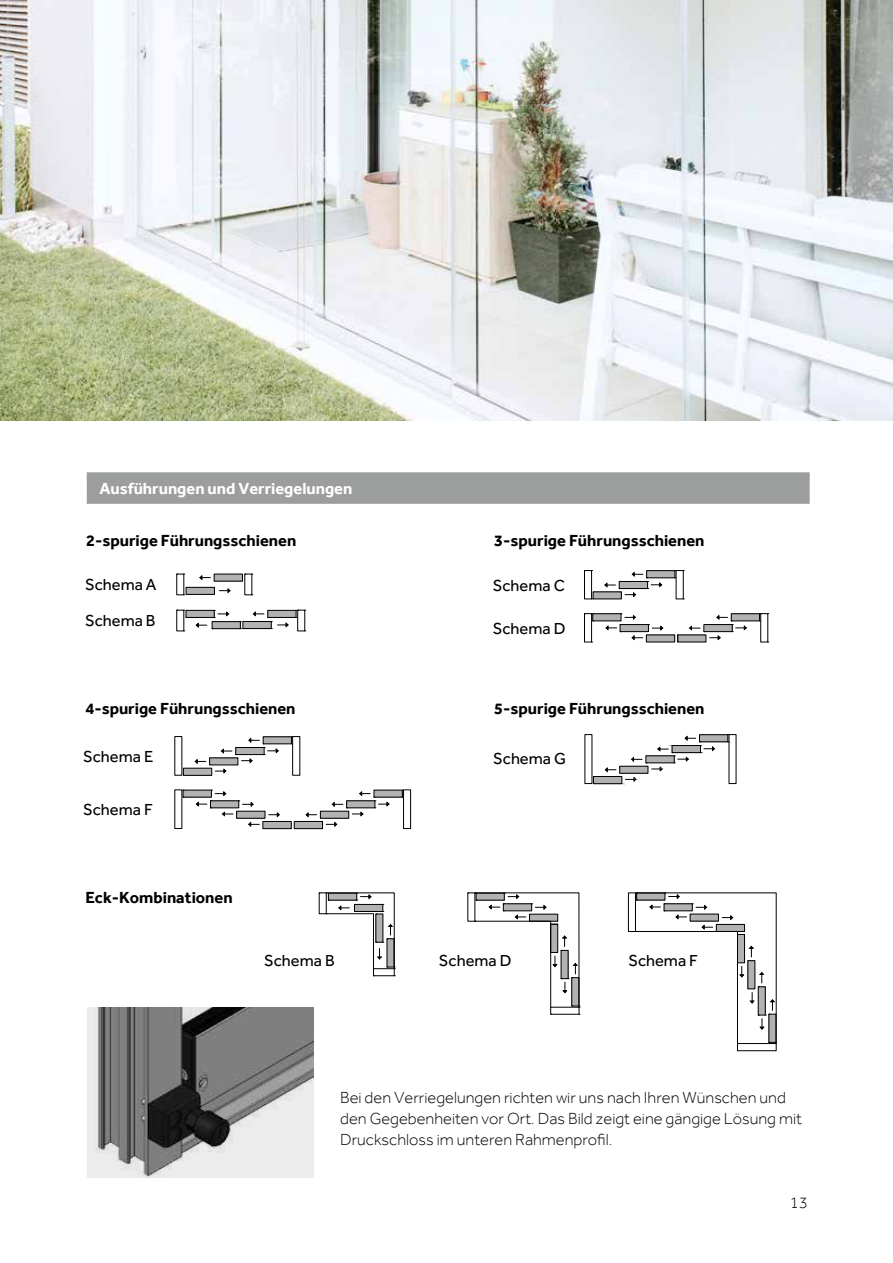
<style>
.page{position:relative;width:893px;height:1263px;background:#fff}
.page>*{position:absolute;margin:0;border:0;box-sizing:border-box;transform-origin:0 0}
.t1{font:300 16.5px/21px "Effra";color:#000}
.t2{font:700 16.5px "Effra";color:#000}
.t3{font:16.5px/36.3px "Effra";color:#000}
.t4{font:700 16.5px "Effra";color:#fff}
</style>
<div class="page">
<img style="left:0;top:0;width:893px;height:420px">
<div style="left:593px;top:592px;width:28px;height:7px;background:#b1b2b3"></div>
<div style="left:647px;top:571px;width:28px;height:7px;background:#b1b2b3"></div>
<div style="left:646px;top:570px;width:29px;height:8px;border:1px solid #000"></div>
<div style="left:584px;top:570px;width:8px;height:29px;border:1px solid #000"></div>
<div style="left:676px;top:570px;width:8px;height:29px;border:1px solid #000"></div>
<svg style="left:603px;top:570px;width:61px;height:29px"></svg>
<div style="left:678px;top:635px;width:28px;height:7px;background:#b1b2b3"></div>
<div style="left:731px;top:614px;width:28px;height:7px;background:#b1b2b3"></div>
<div style="left:731px;top:613px;width:29px;height:8px;border:1px solid #000"></div>
<div style="left:584px;top:613px;width:8px;height:29px;border:1px solid #000"></div>
<div style="left:646px;top:635px;width:29px;height:7px;background:#b1b2b3"></div>
<div style="left:593px;top:614px;width:28px;height:7px;background:#b1b2b3"></div>
<div style="left:592px;top:613px;width:29px;height:8px;border:1px solid #000"></div>
<svg style="left:687px;top:613px;width:61px;height:29px"></svg>
<svg style="left:604px;top:613px;width:61px;height:29px"></svg>
<div style="left:210px;top:758px;width:28px;height:7px;background:#b1b2b3"></div>
<div style="left:209px;top:757px;width:29px;height:8px;border:1px solid #000"></div>
<div style="left:263px;top:737px;width:28px;height:7px;background:#b1b2b3"></div>
<div style="left:263px;top:736px;width:29px;height:8px;border:1px solid #000"></div>
<div style="left:292px;top:736px;width:8px;height:40px;border:1px solid #000"></div>
<div style="left:183px;top:768px;width:29px;height:7px;background:#b1b2b3"></div>
<div style="left:183px;top:768px;width:29px;height:8px;border:1px solid #000"></div>
<svg style="left:194px;top:758px;width:13px;height:6px"></svg>
<svg style="left:214px;top:736px;width:66px;height:38px"></svg>
<div style="left:320px;top:811px;width:29px;height:7px;background:#b1b2b3"></div>
<div style="left:320px;top:811px;width:29px;height:8px;border:1px solid #000"></div>
<div style="left:374px;top:790px;width:28px;height:7px;background:#b1b2b3"></div>
<div style="left:373px;top:789px;width:30px;height:9px;border:1px solid #000"></div>
<div style="left:403px;top:789px;width:8px;height:40px;border:1px solid #000"></div>
<div style="left:294px;top:821px;width:29px;height:8px;background:#b1b2b3"></div>
<div style="left:294px;top:821px;width:29px;height:8px;border:1px solid #000"></div>
<div style="left:237px;top:811px;width:28px;height:7px;background:#b1b2b3"></div>
<div style="left:236px;top:811px;width:29px;height:8px;border:1px solid #000"></div>
<div style="left:183px;top:790px;width:28px;height:7px;background:#b1b2b3"></div>
<div style="left:263px;top:821px;width:28px;height:8px;background:#b1b2b3"></div>
<div style="left:262px;top:821px;width:30px;height:8px;border:1px solid #000"></div>
<svg style="left:325px;top:789px;width:66px;height:38px"></svg>
<svg style="left:305px;top:812px;width:12px;height:6px"></svg>
<svg style="left:268px;top:812px;width:12px;height:6px"></svg>
<svg style="left:194px;top:789px;width:66px;height:38px"></svg>
<svg style="left:593px;top:734px;width:136px;height:50px"></svg>
<div style="left:214px;top:574px;width:29px;height:7px;background:#b1b2b3"></div>
<div style="left:186px;top:587px;width:28px;height:7px;background:#b1b2b3"></div>
<div style="left:186px;top:587px;width:29px;height:8px;border:1px solid #000"></div>
<svg style="left:219px;top:588px;width:12px;height:6px"></svg>
<svg style="left:199px;top:575px;width:12px;height:6px"></svg>
<div style="left:186px;top:610px;width:28px;height:7px;background:#b1b2b3"></div>
<div style="left:185px;top:610px;width:30px;height:8px;border:1px solid #000"></div>
<div style="left:268px;top:610px;width:28px;height:7px;background:#b1b2b3"></div>
<div style="left:267px;top:610px;width:30px;height:8px;border:1px solid #000"></div>
<div style="left:243px;top:621px;width:28px;height:8px;background:#b1b2b3"></div>
<div style="left:242px;top:621px;width:30px;height:8px;border:1px solid #000"></div>
<div style="left:212px;top:622px;width:28px;height:7px;background:#b1b2b3"></div>
<div style="left:212px;top:621px;width:29px;height:8px;border:1px solid #000"></div>
<div style="left:297px;top:610px;width:8px;height:21px;border:1px solid #000"></div>
<svg style="left:251px;top:610px;width:39px;height:19px"></svg>
<svg style="left:194px;top:610px;width:36px;height:19px"></svg>
<svg style="left:319px;top:892px;width:76px;height:84px"></svg>
<svg style="left:468px;top:892px;width:112px;height:116px"></svg>
<div style="left:737px;top:1043px;width:40px;height:8px;border:1px solid #000"></div>
<div style="left:628px;top:892px;width:8px;height:40px;border:1px solid #000"></div>
<svg style="left:634px;top:892px;width:143px;height:152px"></svg>
<div style="left:87px;top:472px;width:723px;height:32px;background:#9c9d9d"></div>
<img style="left:87px;top:1007px;width:227px;height:171px">
<p class="t4" style="left:100px;top:478px;width:254px">Ausführungen und Verriegelungen</p>
<p class="t2" style="left:86px;top:531px;width:212px">2-spurige Führungsschienen</p>
<p class="t2" style="left:494px;top:531px;width:212px">3-spurige Führungsschienen</p>
<p class="t3" style="left:85px;top:566px;width:73px">Schema A<br>Schema B</p>
<p class="t2" style="left:85px;top:699px;width:212px">4-spurige Führungsschienen</p>
<p class="t3" style="left:83px;top:738px;width:72px">Schema E</p>
<p class="t3" style="left:83px;top:791px;width:71px">Schema F</p>
<p class="t2" style="left:85px;top:888px;width:149px">Eck-Kombinationen</p>
<p class="t3" style="left:493px;top:567px;width:74px">Schema C</p>
<p class="t3" style="left:493px;top:610px;width:74px">Schema D</p>
<p class="t2" style="left:494px;top:699px;width:212px">5-spurige Führungsschienen</p>
<p class="t3" style="left:493px;top:740px;width:74px">Schema G</p>
<p class="t3" style="left:264px;top:942px;width:72px">Schema B</p>
<p class="t3" style="left:439px;top:942px;width:74px">Schema D</p>
<p class="t3" style="left:628px;top:942px;width:71px">Schema F</p>
<p class="t1" style="left:340px;top:1086px;width:463px">Bei den Verriegelungen richten wir uns nach Ihren Wünschen und den Gegebenheiten vor Ort. Das Bild zeigt eine gängige Lösung mit<br>Druckschloss im unteren Rahmenprofil.</p>
<p class="t1" style="left:790px;top:1191px;width:19px">13</p>
</div>
